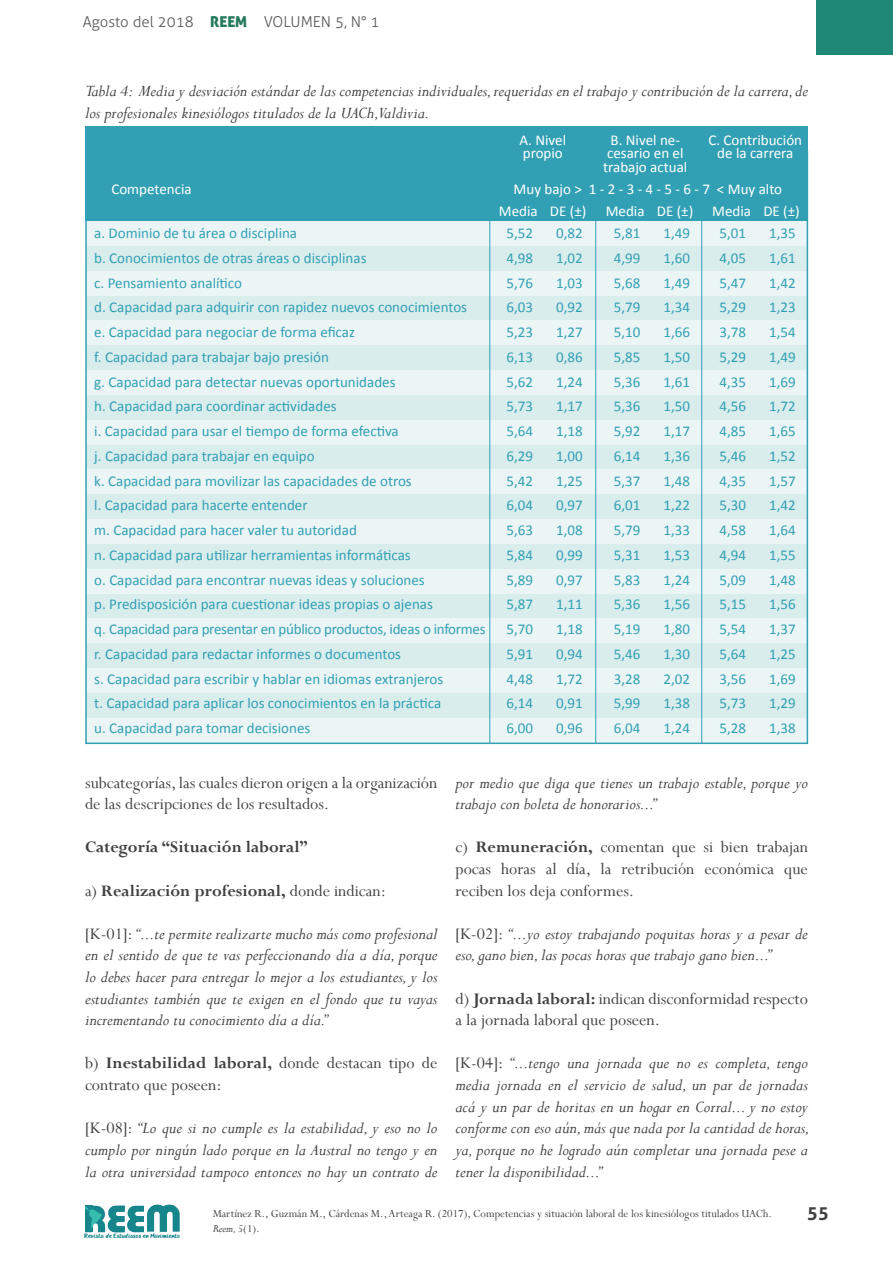
<style>
.page{position:relative;width:893px;height:1263px;background:#fff}
.page>*{position:absolute;margin:0;border:0;box-sizing:border-box;transform-origin:0 0}
.t1{font:italic 18px/21.6px "Perpetua";color:#414042;text-align:justify}
.t2{font:18px/21.6px "Perpetua";color:#414042}
.t3{font:700 18px "Perpetua";color:#414042}
.t4{font:700 18px "Aller";color:#414042}
.t5{font:15px/24.8px "Calibri";color:#32a0b4;text-align:justify}
.t6{font:15px/13.5px "Calibri";color:#fff}
.t7{font:300 15px "Aller";color:#58595b}
.t8{font:12px/14.4px "Perpetua";color:#414042}
.t9{font:6.45px "HANDYHANDY";color:#16858c}
.s1{font-family:"Aller Display";font-weight:400;color:#24795d}
.s2{font-weight:400}
.s3{font-style:normal}
.s4{font-weight:700}
.s5{font-style:italic}
</style>
<div class="page">
<div style="left:816px;top:0;width:77px;height:54px;background:#208877"></div>
<svg style="left:85px;top:1204px;width:95px;height:28px"></svg>
<div style="left:86px;top:246px;width:721px;height:25px;background:#d9eded"></div>
<div style="left:86px;top:494px;width:721px;height:25px;background:#d9eded"></div>
<div style="left:86px;top:345px;width:721px;height:25px;background:#d9eded"></div>
<div style="left:86px;top:593px;width:721px;height:25px;background:#d9eded"></div>
<div style="left:86px;top:444px;width:721px;height:25px;background:#d9eded"></div>
<div style="left:86px;top:693px;width:721px;height:25px;background:#d9eded"></div>
<div style="left:86px;top:295px;width:721px;height:25px;background:#d9eded"></div>
<div style="left:86px;top:544px;width:721px;height:25px;background:#d9eded"></div>
<div style="left:86px;top:395px;width:721px;height:25px;background:#d9eded"></div>
<div style="left:86px;top:643px;width:721px;height:25px;background:#d9eded"></div>
<div style="left:86px;top:221px;width:721px;height:25px;background:#ebf5f5"></div>
<div style="left:86px;top:469px;width:721px;height:25px;background:#ebf5f5"></div>
<div style="left:86px;top:320px;width:721px;height:25px;background:#ebf5f5"></div>
<div style="left:86px;top:569px;width:721px;height:25px;background:#ebf5f5"></div>
<div style="left:86px;top:420px;width:721px;height:25px;background:#ebf5f5"></div>
<div style="left:86px;top:668px;width:721px;height:25px;background:#ebf5f5"></div>
<div style="left:86px;top:718px;width:721px;height:25px;background:#ebf5f5"></div>
<div style="left:86px;top:271px;width:721px;height:24px;background:#ebf5f5"></div>
<div style="left:86px;top:519px;width:721px;height:25px;background:#ebf5f5"></div>
<div style="left:86px;top:370px;width:721px;height:25px;background:#ebf5f5"></div>
<div style="left:86px;top:618px;width:721px;height:25px;background:#ebf5f5"></div>
<div style="left:85px;top:127px;width:723px;height:94px;background:#32a0b4"></div>
<hr style="left:595px;top:219px;width:1px;height:524px;background:#32a0b4">
<hr style="left:489px;top:219px;width:1px;height:524px;background:#32a0b4">
<hr style="left:701px;top:219px;width:1px;height:524px;background:#32a0b4">
<p class="t7" style="left:83px;top:13px;width:298px">Agosto del 2018 <span class="s1">REEM</span> VOLUMEN 5, N° 1</p>
<p class="t1" style="left:85px;top:80px;width:724px">Tabla 4: Media y desviación estándar de las competencias individuales, requeridas en el trabajo y contribución de la carrera, de los profesionales kinesiólogos titulados de la UACh,Valdivia.</p>
<p class="t6" style="left:111px;top:182px;width:82px">Competencia</p>
<p class="t5" style="left:94px;top:221px;width:393px;text-align:left">a. Dominio de tu área o disciplina<br>b. Conocimientos de otras áreas o disciplinas<br>c. Pensamiento analítico<br>d. Capacidad para adquirir con rapidez nuevos conocimientos<br>e. Capacidad para negociar de forma eficaz<br>f. Capacidad para trabajar bajo presión<br>g. Capacidad para detectar nuevas oportunidades<br>h. Capacidad para coordinar actividades<br>i. Capacidad para usar el tiempo de forma efectiva<br>j. Capacidad para trabajar en equipo<br>k. Capacidad para movilizar las capacidades de otros<br>l. Capacidad para hacerte entender<br>m. Capacidad para hacer valer tu autoridad<br>n. Capacidad para utilizar herramientas informáticas<br>o. Capacidad para encontrar nuevas ideas y soluciones<br>p. Predisposición para cuestionar ideas propias o ajenas<br>q. Capacidad para presentar en público productos, ideas o informes r. Capacidad para redactar informes o documentos<br>s. Capacidad para escribir y hablar en idiomas extranjeros<br>t. Capacidad para aplicar los conocimientos en la práctica<br>u. Capacidad para tomar decisiones</p>
<p class="t6" style="left:519px;top:133px;width:48px">A. Nivel propio</p>
<p class="t6" style="left:603px;top:133px;width:86px;text-align:center">B. Nivel ne&shy;cesario en el trabajo actual</p>
<p class="t6" style="left:708px;top:133px;width:95px;text-align:center">C. Contribución de la carrera</p>
<p class="t6" style="left:550px;top:204px;width:38px">DE (±)</p>
<p class="t6" style="left:657px;top:204px;width:38px">DE (±)</p>
<p class="t6" style="left:763px;top:204px;width:38px">DE (±)</p>
<p class="t6" style="left:499px;top:178px;width:285px;line-height:21.9px;text-indent:15px">Muy bajo &gt; 1 - 2 - 3 - 4 - 5 - 6 - 7 &lt; Muy alto<br>Media</p>
<p class="t6" style="left:606px;top:204px;width:40px">Media</p>
<p class="t6" style="left:712px;top:204px;width:40px">Media</p>
<p class="t5" style="left:556px;top:221px;width:28px">0,82<br>1,02<br>1,03<br>0,92<br>1,27<br>0,86<br>1,24<br>1,17<br>1,18<br>1,00<br>1,25<br>0,97<br>1,08<br>0,99<br>0,97<br>1,11<br>1,18<br>0,94<br>1,72<br>0,91<br>0,96</p>
<p class="t5" style="left:507px;top:221px;width:28px">5,52<br>4,98<br>5,76<br>6,03<br>5,23<br>6,13<br>5,62<br>5,73<br>5,64<br>6,29<br>5,42<br>6,04<br>5,63<br>5,84<br>5,89<br>5,87<br>5,70<br>5,91<br>4,48<br>6,14<br>6,00</p>
<p class="t5" style="left:769px;top:221px;width:28px">1,35<br>1,61<br>1,42<br>1,23<br>1,54<br>1,49<br>1,69<br>1,72<br>1,65<br>1,52<br>1,57<br>1,42<br>1,64<br>1,55<br>1,48<br>1,56<br>1,37<br>1,25<br>1,69<br>1,29<br>1,38</p>
<p class="t5" style="left:663px;top:221px;width:28px">1,49<br>1,60<br>1,49<br>1,34<br>1,66<br>1,50<br>1,61<br>1,50<br>1,17<br>1,36<br>1,48<br>1,22<br>1,33<br>1,53<br>1,24<br>1,56<br>1,80<br>1,30<br>2,02<br>1,38<br>1,24</p>
<p class="t5" style="left:614px;top:221px;width:28px">5,81<br>4,99<br>5,68<br>5,79<br>5,10<br>5,85<br>5,36<br>5,36<br>5,92<br>6,14<br>5,37<br>6,01<br>5,79<br>5,31<br>5,83<br>5,36<br>5,19<br>5,46<br>3,28<br>5,99<br>6,04</p>
<p class="t5" style="left:719px;top:221px;width:28px">5,01<br>4,05<br>5,47<br>5,29<br>3,78<br>5,29<br>4,35<br>4,56<br>4,85<br>5,46<br>4,35<br>5,30<br>4,58<br>4,94<br>5,09<br>5,15<br>5,54<br>5,64<br>3,56<br>5,73<br>5,28</p>
<p class="t2" style="left:85px;top:771px;width:354px">subcategorías, las cuales dieron origen a la organización de las descripciones de los resultados.</p>
<p class="t3" style="left:85px;top:836px;width:224px">Categoría “Situación laboral”</p>
<p class="t3" style="left:85px;top:879px;width:302px"><span class="s2">a)</span> Realización profesional, <span class="s2">donde indican:</span></p>
<p class="t1" style="left:85px;top:922px;width:354px"><span class="s3">[K-01]:</span> “...te permite realizarte mucho más como profesional en el sentido de que te vas perfeccionando día a día, porque lo debes hacer para entregar lo mejor a los estudiantes, y los estudiantes también que te exigen en el fondo que tu vayas incrementando tu conocimiento día a día.”</p>
<p class="t2" style="left:85px;top:1052px;width:354px">b) <span class="s4">Inestabilidad laboral,</span> donde destacan tipo de contrato que poseen:</p>
<p class="t1" style="left:85px;top:1117px;width:354px"><span class="s3">[K-08]:</span> “Lo que si no cumple es la estabilidad, y eso no lo cumplo por ningún lado porque en la Austral no tengo y en la otra universidad tampoco entonces no hay un contrato de</p>
<p class="t1" style="left:455px;top:771px;width:354px">por medio que diga que tienes un trabajo estable, porque yo trabajo con boleta de honorarios...”</p>
<p class="t2" style="left:455px;top:836px;width:354px;text-align:justify">c) <span class="s4">Remuneración,</span> comentan que si bien trabajan pocas horas al día, la retribución económica que reciben los deja conformes.</p>
<p class="t1" style="left:455px;top:922px;width:354px"><span class="s3">[K-02]:</span> “...yo estoy trabajando poquitas horas y a pesar de eso, gano bien, las pocas horas que trabajo gano bien...”</p>
<p class="t2" style="left:455px;top:987px;width:354px">d) <span class="s4">Jornada laboral:</span> indican disconformidad respecto a la jornada laboral que poseen.</p>
<p class="t1" style="left:455px;top:1052px;width:356px"><span class="s3">[K-04]:</span> “...tengo una jornada que no es completa, tengo media jornada en el servicio de salud, un par de jornadas acá y un par de horitas en un hogar en Corral... y no estoy conforme con eso aún, más que nada por la cantidad de horas, ya, porque no he logrado aún completar una jornada pese a tener la disponibilidad...”</p>
<p class="t9" style="left:84px;top:1233px;width:97px">Revista de Estudiosos en Movimiento</p>
<p class="t8" style="left:213px;top:1206px;width:561px">Martínez R., Guzmán M., Cárdenas M., Arteaga R. (2017), Competencias y situación laboral de los kinesiólogos titulados UACh.<br><span class="s5">Reem, 5</span>(1).</p>
<p class="t4" style="left:807px;top:1201px;width:23px">55</p>
</div>
